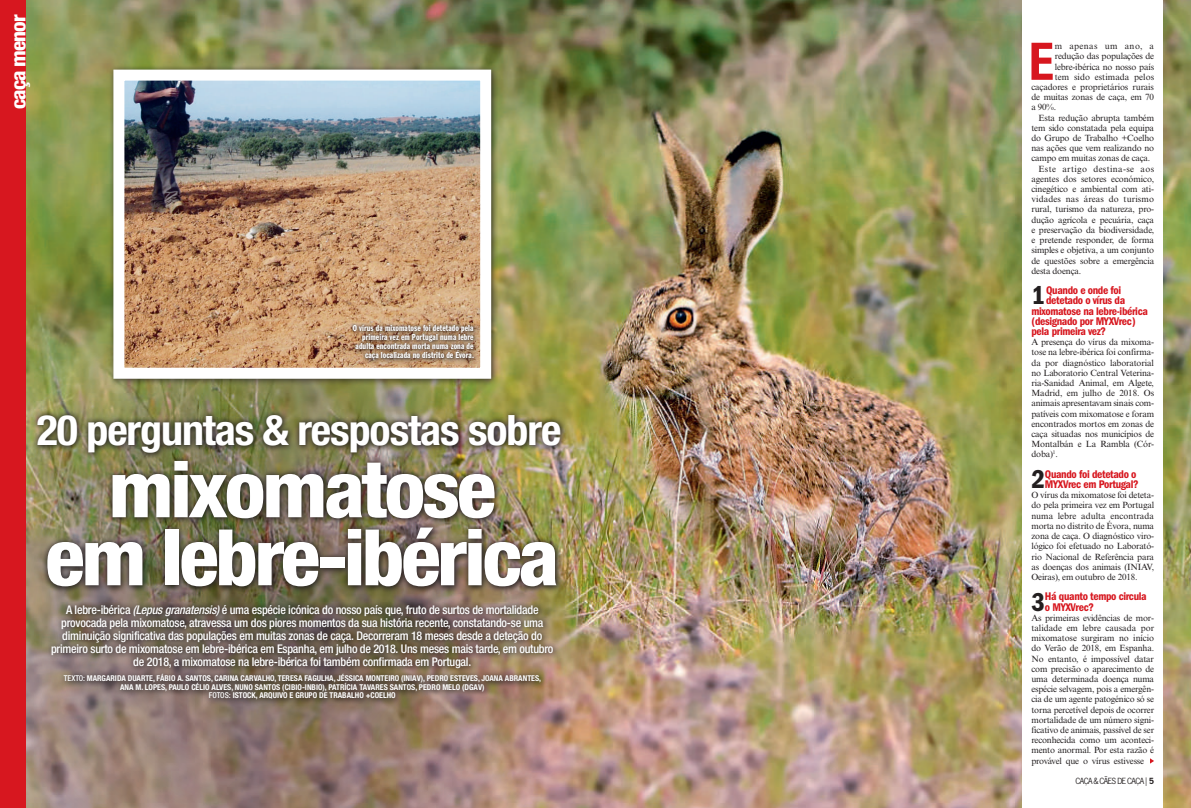
<style>
.page{position:relative;width:1191px;height:808px;background:#fff}
.page>*{position:absolute;margin:0;border:0;box-sizing:border-box;transform-origin:0 0}
.t1{font:800 condensed 78px/68px "Helvetica Neue LT Std";letter-spacing:-.04em;color:#fff;text-align:center;scale:1.05 1}
.t2{font:700 condensed 51.9px "Helvetica Neue LT Std";color:#d7171f}
.t3{font:700 condensed 41.9px "Helvetica Neue LT Std";letter-spacing:-.025em;color:#fff;scale:1.05 1}
.t4{font:26.8px "ITC Franklin Gothic Std Dm Cd";color:#231f20}
.t5{font:800 condensed 20px "Helvetica Neue LT Std";letter-spacing:-.04em;color:#fff;scale:1.05 1}
.t6{font:500 condensed 12px/13px "Helvetica Neue LT Std";letter-spacing:-.02em;color:#fff;text-align:center}
.t7{font:11.5px/10.2px "ITC Franklin Gothic Std Dm Cd";letter-spacing:-.03em;color:#d7171f}
.t8{font:9px/10.2px "Times New Roman MT Std";letter-spacing:-.02em;color:#231f20;text-align:justify}
.t9{font:9px/9px "ITC Franklin Gothic Std Dm Cp";letter-spacing:.01em;color:#fff;text-align:right}
.t10{font:9px "Times New Roman MT Std";letter-spacing:.015em;color:#231f20}
.t11{font:9px "Times New Roman MT Std";letter-spacing:.04em;color:#231f20}
.t12{font:9px "Times New Roman MT Std";letter-spacing:.01em;color:#231f20}
.t13{font:9px "Times New Roman MT Std";letter-spacing:.045em;color:#231f20}
.t14{font:700 condensed 8px/8.5px "Helvetica Neue LT Std";color:#fff}
.t15{font:8px "News Gothic Std";letter-spacing:-.08em;color:#231f20}
.s1{font-style:italic}
.s2{font-weight:500}
.s3{font-family:"Times New Roman MT Std";font-size:9.2px}
.s4{font-weight:700}
</style>
<div class="page">
<img style="left:26px;top:0;width:995px;height:808px">
<img style="left:1163px;top:0;width:28px;height:808px">
<img style="left:26px;top:304px;width:558px;height:504px">
<div style="left:45px;top:598px;width:514px;height:107px;background:#231f20;opacity:.75"></div>
<div style="left:0;top:0;width:26px;height:808px;background:#d7171f"></div>
<svg style="left:1150px;top:758px;width:4px;height:6px"></svg>
<div style="left:41px;top:454px;width:520px;height:139px;background:#231f20;opacity:.75"></div>
<div style="left:33px;top:410px;width:534px;height:50px;background:#231f20;opacity:.75"></div>
<div style="left:31px;top:408px;width:535px;height:50px;background:#231f20;opacity:.75"></div>
<img style="left:108px;top:64px;width:389px;height:320px">
<div style="left:349px;top:321px;width:131px;height:45px;background:#231f20;opacity:.75"></div>
<div style="left:351px;top:322px;width:125px;height:39px;background:#231f20;opacity:.75"></div>
<h3 class="t5" style="left:6px;top:109px;width:92px;rotate:-90deg">caça menor</h3>
<p class="t9" style="left:353px;top:324px;width:123px">O vírus da mixomatose foi detetado pela primeira vez em Portugal numa lebre adulta encontrada morta numa zona de caça localizada no distrito de Évora.</p>
<h3 class="t3" style="left:37px;top:404px;width:501px">20 PERGUNTAS &amp; RESPOSTAS SOBRE</h3>
<h1 class="t1" style="left:45px;top:454px;width:491px">mixomatose<br>em lebre-ibérica</h1>
<p class="t6" style="left:51px;top:603px;width:504px">A lebre-ibérica <span class="s1">(Lepusgranatensis)</span> é uma espécie icónica do nosso país que, fruto de surtos de mortalidade provocada pela mixomatose, atravessa um dos piores momentos da sua história recente, constatando-se uma diminuição significativa das populações em muitas zonas de caça. Decorreram 18 meses desde a deteção do primeiro surto de mixomatose em lebre-ibérica em Espanha, em julho de 2018. Uns meses mais tarde, em outubro de 2018, a mixomatose na lebre-ibérica foi também confirmada em Portugal.</p>
<p class="t14" style="left:64px;top:674px;width:345px"><span class="s2">texto:</span> MARGARIDA DUARTE, FÁBIO A. SANTOS, CARINA CARVALHO, TERESA FAGULHA, JÉSSICA MONTEIRO (INIAV</p>
<p class="t14" style="left:120px;top:674px;width:422px;text-indent:301px">), PEDRO ESTEVES, JOANA ABRANTES,<br>ANA M. LOPES, PAULO CÉLIO ALVES, NUNO SANTOS (CIBIO-INBIO), PATRÍCIA TAVARES SANTOS, PEDRO MELO (DGAV</p>
<p class="t14" style="left:482px;top:683px;width:4px">)</p>
<p class="t14" style="left:209px;top:691px;width:188px"><span class="s2">Fotos:</span> ISTOCK, ARQUIVO E GRUPO DE TRABALHO +COELHO</p>
<h2 class="t2" style="left:1029px;top:30px;width:26px">E</h2>
<p class="t13" style="left:1054px;top:41px;width:101px">m apenas um ano, a</p>
<p class="t8" style="left:1054px;top:51px;width:101px">redução das populações de</p>
<p class="t8" style="left:1054px;top:61px;width:101px">lebre-ibérica no nosso país</p>
<p class="t12" style="left:1054px;top:72px;width:101px">tem sido estimada pelos</p>
<p class="t8" style="left:1031px;top:82px;width:124px">caçadores e proprietários rurais</p>
<p class="t8" style="left:1031px;top:92px;width:124px">de muitas zonas de caça, em 70</p>
<p class="t8" style="left:1031px;top:102px;width:26px">a 90%.</p>
<p class="t8" style="left:1038px;top:112px;width:117px">Esta redução abrupta também</p>
<p class="t8" style="left:1031px;top:123px;width:124px">tem sido constatada pela equipa</p>
<p class="t8" style="left:1031px;top:133px;width:124px">do Grupo de Trabalho +Coelho</p>
<p class="t8" style="left:1031px;top:143px;width:124px">nas ações que vem realizando no</p>
<p class="t8" style="left:1031px;top:153px;width:120px">campo em muitas zonas de caça.</p>
<p class="t11" style="left:1038px;top:163px;width:117px">Este artigo destina-se aos</p>
<p class="t8" style="left:1031px;top:174px;width:124px">agentes dos setores económico,</p>
<p class="t8" style="left:1031px;top:184px;width:124px">cinegético e ambiental com ati-</p>
<p class="t10" style="left:1031px;top:194px;width:124px">vidades nas áreas do turismo</p>
<p class="t8" style="left:1031px;top:204px;width:124px">rural, turismo da natureza, pro-</p>
<p class="t8" style="left:1031px;top:215px;width:124px">dução agrícola e pecuária, caça</p>
<p class="t8" style="left:1031px;top:225px;width:124px">e preservação da biodiversidade,</p>
<p class="t8" style="left:1031px;top:235px;width:124px">e pretende responder, de forma</p>
<p class="t8" style="left:1031px;top:245px;width:124px">simples e objetiva, a um conjunto</p>
<p class="t8" style="left:1031px;top:255px;width:124px">de questões sobre a emergência</p>
<p class="t8" style="left:1031px;top:266px;width:51px">desta doença.</p>
<h3 class="t4" style="left:1031px;top:280px;width:15px">1</h3>
<p class="t7" style="left:1046px;top:285px;width:77px">Quando e onde foi</p>
<p class="t7" style="left:1046px;top:295px;width:81px">detetado o vírus da</p>
<p class="t7" style="left:1031px;top:306px;width:118px">mixomatose na lebre-ibérica</p>
<p class="t7" style="left:1031px;top:316px;width:106px">(designado por MYXVrec)</p>
<p class="t7" style="left:1031px;top:326px;width:76px">pela primeira vez?</p>
<p class="t8" style="left:1031px;top:337px;width:124px">A presença do vírus da mixoma&shy;tose na lebre-ibérica foi confirma&shy;da por diagnóstico laboratorial no Laboratorio Central Veterina&shy;ria-Sanidad Animal, em Algete, Madrid, em julho de 2018. Os animais apresentavam sinais com&shy;patíveis com mixomatose e foram encontrados mortos em zonas de caça situadas nos municípios de Montalbán e La Rambla (Cór&shy;doba)<sup>1</sup>.</p>
<h3 class="t4" style="left:1031px;top:464px;width:15px">2</h3>
<p class="t7" style="left:1045px;top:469px;width:95px">Quando foi detetado o<br>MYXVrec em Portugal?</p>
<p class="t8" style="left:1031px;top:490px;width:124px">O vírus da mixomatose foi deteta&shy;do pela primeira vez em Portugal numa lebre adulta encontrada morta no distrito de Évora, numa zona de caça. O diagnóstico viro&shy;lógico foi efetuado no Laborató&shy;rio Nacional de Referência para as doenças dos animais (INIAV, Oeiras), em outubro de 2018.</p>
<h3 class="t4" style="left:1031px;top:586px;width:15px">3</h3>
<p class="t7" style="left:1045px;top:591px;width:103px">Há quanto tempo circula o MYXVrec?</p>
<p class="t8" style="left:1031px;top:613px;width:124px">As primeiras evidências de mor&shy;talidade em lebre causada por mixomatose surgiram no início do Verão de 2018, em Espanha.<br>No entanto, é impossível datar com precisão o aparecimento de uma determinada doença numa espécie selvagem, pois a emergên&shy;cia de um agente patogénico só se torna percetível depois de ocorrer mortalidade de um número signi&shy;ficativo de animais, passível de ser reconhecida como um aconteci&shy;mento anormal. Por esta razão é provável que o vírus estivesse</p>
<p class="t15" style="left:1075px;top:776px;width:80px">CAÇA &amp; CÃES DE CAÇA <span class="s3">|</span> <span class="s4">5</span></p>
</div>
